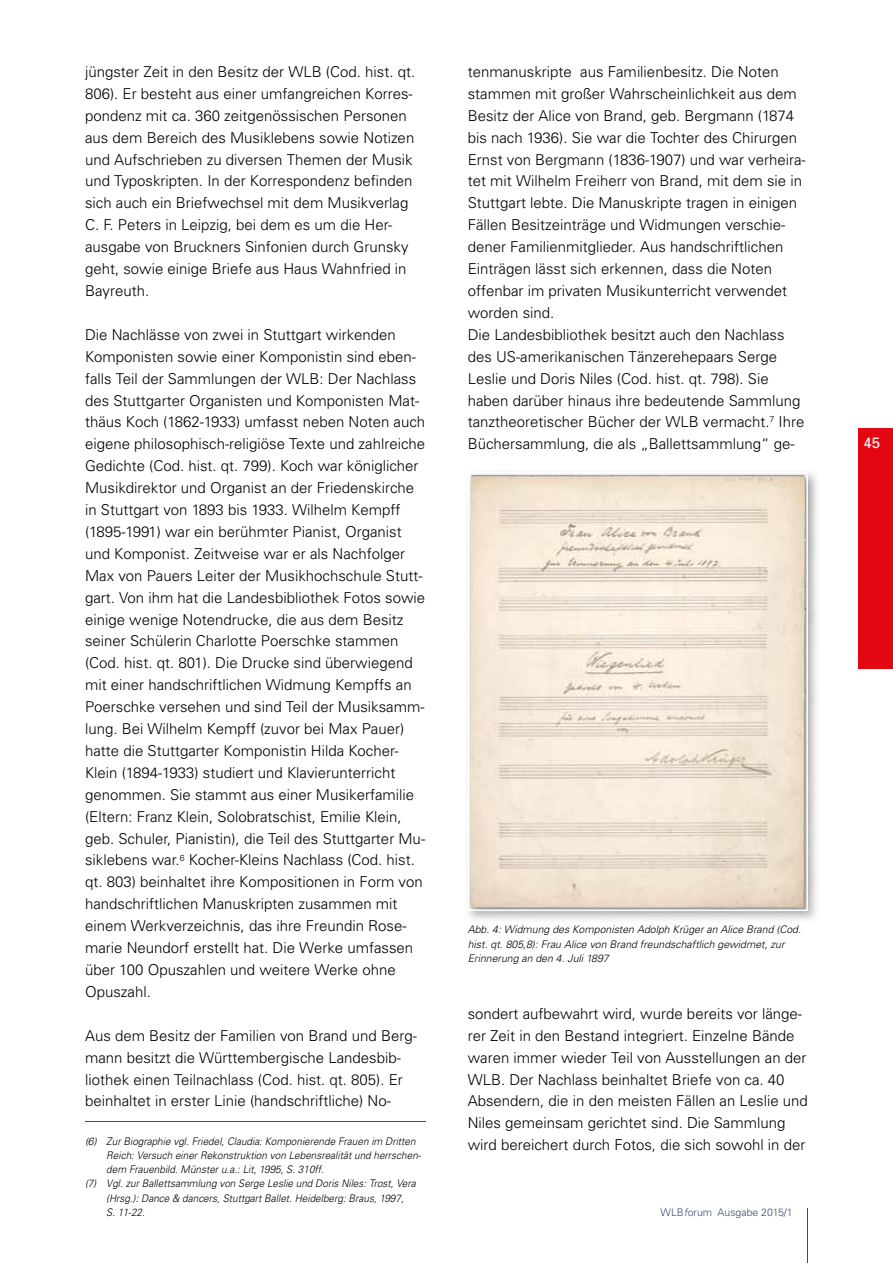
<style>
.page{position:relative;width:893px;height:1263px;background:#fff}
.page>*{position:absolute;margin:0;border:0;box-sizing:border-box;transform-origin:0 0}
.t1{font:300 15px/21.9px "Univers";color:#000}
.t2{font:15px "Univers";color:#fff}
.t3{font:italic 300 10.5px "Univers";color:#000;scale:.95 1}
.t4{font:italic 300 10.5px/14.2px "Univers";color:#000}
.t5{font:300 10.5px "Univers";color:#3a4c74}
.s1{font-style:italic}
</style>
<div class="page">
<hr style="left:807px;top:1208px;width:1px;height:55px;background:#3a4c74">
<div style="left:859px;top:428px;width:34px;height:240px;background:#e30613"></div>
<img style="left:468px;top:472px;width:349px;height:448px">
<svg style="left:468px;top:472px;width:340px;height:439px;background:#efe3d3"></svg>
<hr style="left:85px;top:1122px;width:340px;height:1px;background:#3a4c74">
<p class="t1" style="left:85px;top:60px;width:332px">jüngster Zeit in den Besitz der WLB (Cod. hist. qt.<br>806). Er besteht aus einer umfangreichen Korres&shy;pondenz mit ca. 360 zeitgenössischen Personen aus dem Bereich des Musiklebens sowie Notizen und Aufschrieben zu diversen Themen der Musik und Typoskripten. In der Korrespondenz befinden sich auch ein Briefwechsel mit dem Musikverlag C. F. Peters in Leipzig, bei dem es um die Her&shy;ausgabe von Bruckners Sinfonien durch Grunsky geht, sowie einige Briefe aus Haus Wahnfried in Bayreuth.</p>
<p class="t1" style="left:85px;top:323px;width:342px">Die Nachlässe von zwei in Stuttgart wirkenden Komponisten sowie einer Komponistin sind eben&shy;falls Teil der Sammlungen der WLB: Der Nachlass des Stuttgarter Organisten und Komponisten Mat&shy;thäus Koch (1862-1933) umfasst neben Noten auch eigene philosophisch-religiöse Texte und zahlreiche Gedichte (Cod. hist. qt. 799). Koch war königlicher Musikdirektor und Organist an der Friedenskirche in Stuttgart von 1893 bis 1933. Wilhelm Kempff (1895-1991) war ein berühmter Pianist, Organist und Komponist. Zeitweise war er als Nachfolger Max von Pauers Leiter der Musikhochschule Stutt&shy;gart. Von ihm hat die Landesbibliothek Fotos sowie einige wenige Notendrucke, die aus dem Besitz seiner Schülerin Charlotte Poerschke stammen (Cod. hist. qt. 801). Die Drucke sind überwiegend mit einer handschriftlichen Widmung Kempffs an Poerschke versehen und sind Teil der Musiksamm&shy;lung. Bei Wilhelm Kempff (zuvor bei Max Pauer) hatte die Stuttgarter Komponistin Hilda Kocher-Klein (1894-1933) studiert und Klavierunterricht genommen. Sie stammt aus einer Musikerfamilie (Eltern: Franz Klein, Solobratschist, Emilie Klein, geb. Schuler, Pianistin), die Teil des Stuttgarter Mu&shy;siklebens war.<sup>6</sup> Kocher-Kleins Nachlass (Cod. hist. qt. 803) beinhaltet ihre Kompositionen in Form von handschriftlichen Manuskripten zusammen mit einem Werkverzeichnis, das ihre Freundin Rose&shy;marie Neundorf erstellt hat. Die Werke umfassen über 100 Opuszahlen und weitere Werke ohne Opuszahl.</p>
<p class="t1" style="left:85px;top:1024px;width:333px">Aus dem Besitz der Familien von Brand und Berg&shy;mann besitzt die Württembergische Landesbib&shy;liothek einen Teilnachlass (Cod. hist. qt. 805). Er beinhaltet in erster Linie (handschriftliche) No-</p>
<p class="t4" style="left:85px;top:1133px;width:332px">(6) Zur Biographie vgl. Friedel, Claudia: Komponierende Frauen im Dritten</p>
<p class="t3" style="left:106px;top:1149px;width:332px">Reich: Versuch einer Rekonstruktion von Lebensrealität und herrschen-</p>
<p class="t3" style="left:106px;top:1163px;width:231px">dem Frauenbild. Münster u.a.: Lit, 1995, S. 310ff.</p>
<p class="t3" style="left:85px;top:1177px;width:350px">(7) Vgl. zur Ballettsammlung von Serge Leslie und Doris Niles: Trost, Vera</p>
<p class="t3" style="left:106px;top:1191px;width:315px">(Hrsg.): Dance &amp; dancers, Stuttgart Ballet. Heidelberg: Braus, 1997,</p>
<p class="t3" style="left:106px;top:1206px;width:42px">S. 11-22.</p>
<p class="t1" style="left:468px;top:60px;width:339px">tenmanuskripte aus Familienbesitz. Die Noten stammen mit großer Wahrscheinlichkeit aus dem Besitz der Alice von Brand, geb. Bergmann (1874 bis nach 1936). Sie war die Tochter des Chirurgen Ernst von Bergmann (1836-1907) und war verheira&shy;tet mit Wilhelm Freiherr von Brand, mit dem sie in Stuttgart lebte. Die Manuskripte tragen in einigen Fällen Besitzeinträge und Widmungen verschie&shy;dener Familienmitglieder. Aus handschriftlichen Einträgen lässt sich erkennen, dass die Noten offenbar im privaten Musikunterricht verwendet worden sind.<br>Die Landesbibliothek besitzt auch den Nachlass des US-amerikanischen Tänzerehepaars Serge Leslie und Doris Niles (Cod. hist. qt. 798). Sie haben darüber hinaus ihre bedeutende Sammlung tanztheoretischer Bücher der WLB vermacht.<sup>7</sup> Ihre Büchersammlung, die als „Ballettsammlung“ ge-</p>
<p class="t4" style="left:468px;top:922px;width:335px">Abb. 4: Widmung des Komponisten Adolph Krüger an Alice Brand (Cod. hist. qt. 805,8): Frau Alice von Brand freundschaftlich gewidmet, zur<br>Erinnerung an den 4. Juli 1897</p>
<p class="t1" style="left:468px;top:1002px;width:342px">sondert aufbewahrt wird, wurde bereits vor länge&shy;rer Zeit in den Bestand integriert. Einzelne Bände waren immer wieder Teil von Ausstellungen an der WLB. Der Nachlass beinhaltet Briefe von ca. 40<br>Absendern, die in den meisten Fällen an Leslie und Niles gemeinsam gerichtet sind. Die Sammlung wird bereichert durch Fotos, die sich sowohl in der</p>
<p class="t5" style="left:661px;top:1206px;width:134px">WLB<span class="s1">f</span>orum Ausgabe 2015/1</p>
<p class="t2" style="left:863px;top:434px;width:18px">45</p>
</div>
